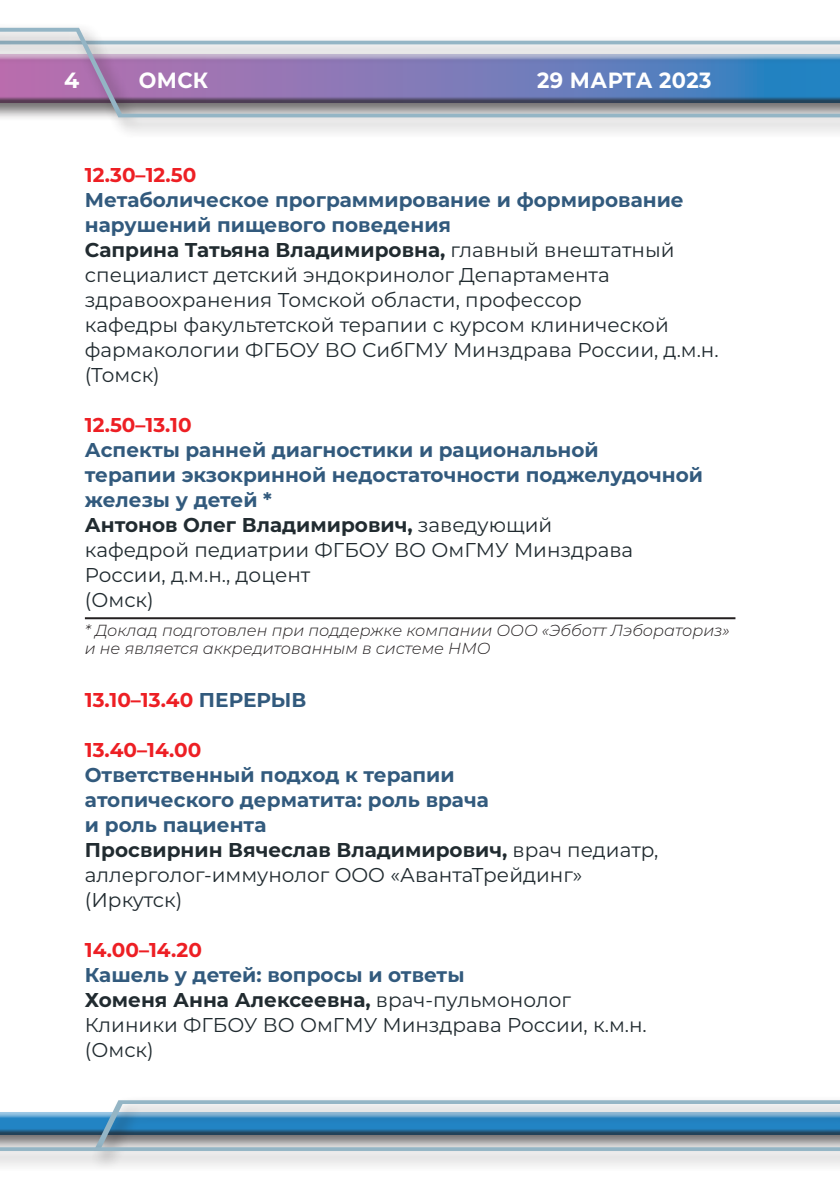
<style>
.page{position:relative;width:840px;height:1191px;background:#fff}
.page>*{position:absolute;margin:0;border:0;box-sizing:border-box;transform-origin:0 0}
.t1{font:700 22px "Montserrat";letter-spacing:.02em;color:#fff;scale:.95 1}
.t2{font:700 22px "Montserrat";letter-spacing:.02em;color:#fff}
.t3{font:20px/25px "Montserrat";color:#212b30}
.t4{font:700 20px/25px "Montserrat";color:#325a7d}
.t5{font:700 20px "Montserrat";color:#ed1f24}
.t6{font:italic 300 16px/18px "Montserrat";color:#231f20}
.s1{font-weight:700;color:#325a7d}
.s2{font-weight:700}
.s3{color:#212b30}
.s4{font-weight:400;color:#212b30}
.s5{color:#325a7d}
</style>
<div class="page">
<div style="left:0;top:22px;width:839px;height:117px;background:#231f20;opacity:.45"></div>
<svg style="left:0;top:28px;width:839px;height:89px;background:#9ea0c0"></svg>
<div style="left:0;top:1082px;width:839px;height:90px;background:#231f20;opacity:.45"></div>
<svg style="left:0;top:1087px;width:839px;height:64px"></svg>
<hr style="left:85px;top:617px;width:650px;height:2px;background:#231f20">
<p class="t2" style="left:64px;top:64px;width:17px">4</p>
<p class="t1" style="left:139px;top:64px;width:75px">омск</p>
<p class="t1" style="left:537px;top:64px;width:185px">29 марта 2023</p>
<p class="t5" style="left:85px;top:160px;width:113px">12.30–12.50</p>
<p class="t3" style="left:85px;top:186px;width:635px"><span class="s1">Метаболическое программирование и формирование нарушений пищевого поведения<br></span><span class="s2">Саприна Татьяна Владимировна,</span> главный внештатный специалист детский эндокринолог Департамента здравоохранения Томской области, профессор<br>кафедры факультетской терапии с курсом клинической фармакологии ФГБОУ ВО СибГМУ Минздрава России, д.м.н. (Томск)</p>
<p class="t5" style="left:85px;top:410px;width:108px">12.50–13.10</p>
<p class="t4" style="left:85px;top:436px;width:619px">Аспекты ранней диагностики и рациональной<br>терапии экзокринной недостаточности поджелудочной железы у детей *<br><span class="s3">Антонов Олег Владимирович,</span> <span class="s4">заведующий<br>кафедрой педиатрии ФГБОУ ВО ОмГМУ Минздрава<br>России, д.м.н., доцент<br>(Омск)</span></p>
<p class="t6" style="left:85px;top:621px;width:646px">* Доклад подготовлен при поддержке компании ООО «Эбботт Лэбораториз» и не является аккредитованным в системе НМО</p>
<p class="t5" style="left:85px;top:685px;width:223px">13.10–13.40 <span class="s5">ПЕРЕРЫВ</span></p>
<p class="t5" style="left:85px;top:735px;width:118px">13.40–14.00</p>
<p class="t4" style="left:85px;top:761px;width:575px">Ответственный подход к терапии<br>атопического дерматита: роль врача<br>и роль пациента<br><span class="s3">Просвирнин Вячеслав Владимирович,</span> <span class="s4">врач педиатр, аллерголог-иммунолог OOO «АвантаТрейдинг» (Иркутск)</span></p>
<p class="t5" style="left:85px;top:935px;width:118px">14.00–14.20</p>
<p class="t3" style="left:85px;top:961px;width:563px"><span class="s1">Кашель у детей: вопросы и ответы<br></span><span class="s2">Хоменя Анна Алексеевна,</span> врач-пульмонолог<br>Клиники ФГБОУ ВО ОмГМУ Минздрава России, к.м.н. (Омск)</p>
</div>
